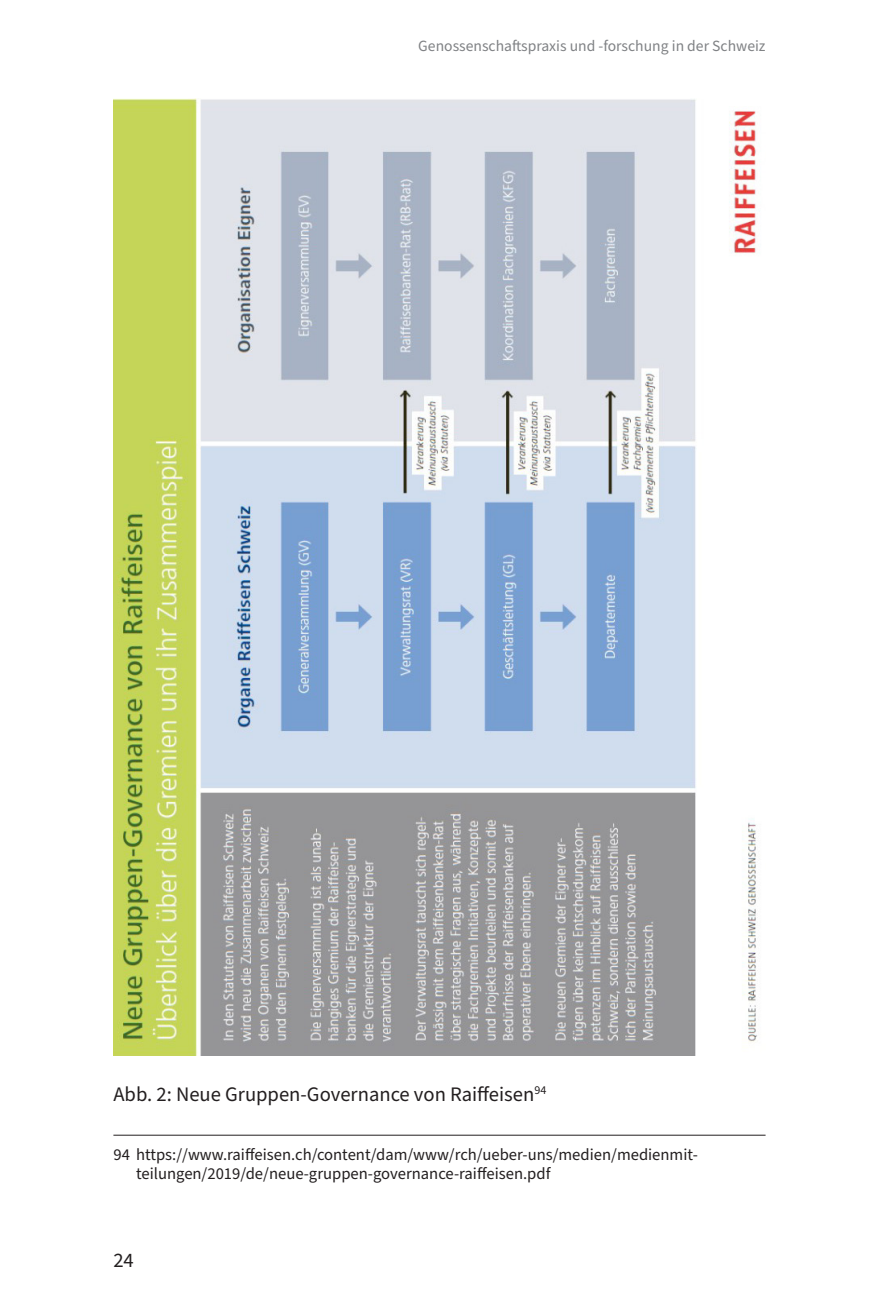
<style>
.page{position:relative;width:879px;height:1304px;background:#fff}
.page>*{position:absolute;margin:0;border:0;box-sizing:border-box;transform-origin:0 0}
.t1{font:20.6px "Source Sans Pro";color:#231f20}
.Fussnoten{font:16.6px/19.2px "Source Sans Pro";color:#231f20}
.t2{font:15.6px "Source Sans Pro";color:#808285}
</style>
<div class="page">
<img style="left:113px;top:98px;width:644px;height:958px">
<hr style="left:113px;top:1135px;width:652px;height:1px;background:#231f20">
<p class="t2" style="left:418px;top:36px;width:349px">Genossenschaftspraxis und -forschung in der Schweiz</p>
<p class="t1" style="left:113px;top:1080px;width:434px">Abb. 2: Neue Gruppen-Governance von Raiffeisen<sup>94</sup></p>
<p class="Fussnoten" style="left:136px;top:1145px;width:563px;text-indent:-23px">94 https://www.raiffeisen.ch/content/dam/www/rch/ueber-uns/medien/medienmit&shy;teilungen/2019/de/neue-gruppen-governance-raiffeisen.pdf</p>
<p class="t1" style="left:113px;top:1247px;width:22px">24</p>
</div>
